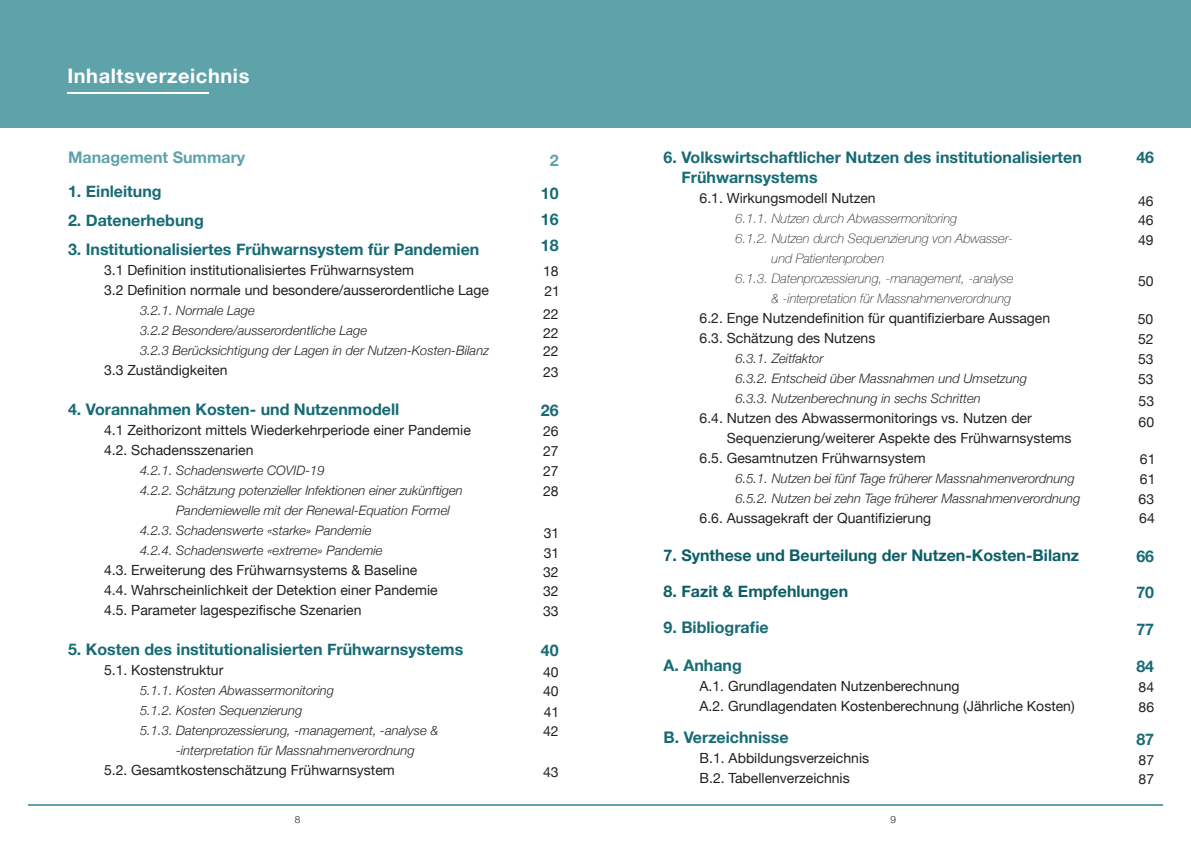
<style>
.page{position:relative;width:1191px;height:842px;background:#fff}
.page>*{position:absolute;margin:0;border:0;box-sizing:border-box;transform-origin:0 0}
.t1{font:700 20px "Helvetica Neue";letter-spacing:.03em;color:#fff}
.t2{font:700 16px "Helvetica Neue";color:#166b75}
.t3{font:700 16px "Helvetica Neue";color:#0c5e66}
.t4{font:700 16px "Helvetica Neue";color:#5fa3aa}
.t5{font:14px "Helvetica Neue";color:#231f20}
.t6{font:14px "Helvetica Neue";color:#231f20}
.t7{font:italic 300 13px/20px "Helvetica Neue";color:#231f20}
.t8{font:italic 100 13px/20px "Helvetica Neue";color:#231f20;text-align:right}
.Paragraph_Style_Norm{font:300 10px "Helvetica Neue";color:#1d1c21}
</style>
<div class="page">
<div style="left:0;top:0;width:1191px;height:128px;background:#5fa3aa"></div>
<hr style="left:28px;top:804px;width:1134px;height:2px;background:#5fa3aa">
<hr style="left:67px;top:92px;width:142px;height:2px;background:#fff">
<p class="t1" style="left:67px;top:60px;width:184px">Inhaltsverzeichnis</p>
<p class="t4" style="left:68px;top:145px;width:179px">Management Summary</p>
<p class="t2" style="left:68px;top:179px;width:95px">1. Einleitung</p>
<p class="t2" style="left:68px;top:208px;width:137px">2. Datenerhebung</p>
<p class="t2" style="left:68px;top:237px;width:413px">3. Institutionalisiertes Frühwarnsystem für Pandemien</p>
<p class="t5" style="left:104px;top:260px;width:311px">3.1 Definition institutionalisiertes Frühwarnsystem</p>
<p class="t5" style="left:104px;top:280px;width:386px">3.2 Definition normale und besondere/ausserordentliche Lage</p>
<p class="t7" style="left:140px;top:300px;width:350px">3.2.1. Normale Lage<br>3.2.2 Besondere/ausserordentliche Lage<br>3.2.3 Berücksichtigung der Lagen in der Nutzen-Kosten-Bilanz</p>
<p class="t5" style="left:104px;top:360px;width:125px">3.3 Zuständigkeiten</p>
<p class="t2" style="left:68px;top:397px;width:333px">4. Vorannahmen Kosten- und Nutzenmodell</p>
<p class="t5" style="left:104px;top:420px;width:368px">4.1 Zeithorizont mittels Wiederkehrperiode einer Pandemie</p>
<p class="t5" style="left:104px;top:440px;width:151px">4.2. Schadensszenarien</p>
<p class="t7" style="left:140px;top:460px;width:186px">4.2.1. Schadenswerte COVID-19</p>
<p class="t7" style="left:140px;top:480px;width:324px">4.2.2. Schätzung potenzieller Infektionen einer zukünftigen</p>
<p class="t7" style="left:176px;top:500px;width:275px">Pandemiewelle mit der Renewal-Equation Formel</p>
<p class="t7" style="left:140px;top:520px;width:233px">4.2.3. Schadenswerte «starke» Pandemie</p>
<p class="t7" style="left:140px;top:540px;width:244px">4.2.4. Schadenswerte «extreme» Pandemie</p>
<p class="t5" style="left:104px;top:560px;width:315px">4.3. Erweiterung des Frühwarnsystems &amp; Baseline</p>
<p class="t5" style="left:104px;top:580px;width:335px">4.4. Wahrscheinlichkeit der Detektion einer Pandemie</p>
<p class="t5" style="left:104px;top:600px;width:259px">4.5. Parameter lagespezifische Szenarien</p>
<p class="t2" style="left:68px;top:637px;width:397px">5. Kosten des institutionalisierten Frühwarnsystems</p>
<p class="t5" style="left:104px;top:660px;width:121px">5.1. Kostenstruktur</p>
<p class="t7" style="left:140px;top:680px;width:195px">5.1.1. Kosten Abwassermonitoring</p>
<p class="t7" style="left:140px;top:700px;width:164px">5.1.2. Kosten Sequenzierung</p>
<p class="t7" style="left:140px;top:720px;width:300px">5.1.3. Datenprozessierung, -management, -analyse &amp;</p>
<p class="t7" style="left:176px;top:740px;width:240px">-interpretation für Massnahmenverordnung</p>
<p class="t5" style="left:104px;top:760px;width:292px">5.2. Gesamtkostenschätzung Frühwarnsystem</p>
<p class="Paragraph_Style_Norm" style="left:295px;top:811px;width:7px">8</p>
<p class="Paragraph_Style_Norm" style="left:890px;top:811px;width:7px">9</p>
<p class="t2" style="left:663px;top:145px;width:420px">6. Volkswirtschaftlicher Nutzen des institutionalisierten</p>
<p class="t2" style="left:681px;top:165px;width:138px">Frühwarnsystems</p>
<p class="t5" style="left:699px;top:188px;width:178px">6.1. Wirkungsmodell Nutzen</p>
<p class="t8" style="left:735px;top:208px;width:223px">6.1.1. Nutzen durch Abwassermonitoring</p>
<p class="t8" style="left:735px;top:228px;width:279px">6.1.2. Nutzen durch Sequenzierung von Abwasser-</p>
<p class="t8" style="left:771px;top:248px;width:114px">und Patientenproben</p>
<p class="t8" style="left:735px;top:268px;width:279px">6.1.3. Datenprozessierung, -management, -analyse &amp; -interpretation für Massnahmenverordnung</p>
<p class="t5" style="left:699px;top:308px;width:352px">6.2. Enge Nutzendefinition für quantifizierbare Aussagen</p>
<p class="t5" style="left:699px;top:328px;width:177px">6.3. Schätzung des Nutzens</p>
<p class="t7" style="left:735px;top:348px;width:89px">6.3.1. Zeitfaktor</p>
<p class="t7" style="left:735px;top:368px;width:293px">6.3.2. Entscheid über Massnahmen und Umsetzung</p>
<p class="t7" style="left:735px;top:388px;width:247px">6.3.3. Nutzenberechnung in sechs Schritten</p>
<p class="t5" style="left:699px;top:408px;width:334px">6.4. Nutzen des Abwassermonitorings vs. Nutzen der</p>
<p class="t5" style="left:727px;top:428px;width:346px">Sequenzierung/weiterer Aspekte des Frühwarnsystems</p>
<p class="t5" style="left:699px;top:448px;width:228px">6.5. Gesamtnutzen Frühwarnsystem</p>
<p class="t7" style="left:735px;top:468px;width:341px">6.5.1. Nutzen bei fünf Tage früherer Massnahmenverordnung</p>
<p class="t7" style="left:735px;top:488px;width:346px">6.5.2. Nutzen bei zehn Tage früherer Massnahmenverordnung</p>
<p class="t5" style="left:699px;top:508px;width:233px">6.6. Aussagekraft der Quantifizierung</p>
<p class="t3" style="left:663px;top:543px;width:417px">7. Synthese und Beurteilung der Nutzen-Kosten-Bilanz</p>
<p class="t3" style="left:663px;top:579px;width:186px">8. Fazit &amp; Empfehlungen</p>
<p class="t2" style="left:663px;top:615px;width:107px">9. Bibliografie</p>
<p class="t2" style="left:663px;top:653px;width:80px">A. Anhang</p>
<p class="t5" style="left:699px;top:676px;width:261px">A.1. Grundlagendaten Nutzenberechnung</p>
<p class="t5" style="left:699px;top:696px;width:376px">A.2. Grundlagendaten Kostenberechnung (Jährliche Kosten)</p>
<p class="t2" style="left:663px;top:725px;width:127px">B. Verzeichnisse</p>
<p class="t5" style="left:699px;top:748px;width:171px">B.1. Abbildungsverzeichnis</p>
<p class="t5" style="left:699px;top:768px;width:152px">B.2. Tabellenverzeichnis</p>
<p class="t4" style="left:550px;top:148px;width:10px">2</p>
<p class="t2" style="left:541px;top:181px;width:19px">10</p>
<p class="t2" style="left:541px;top:207px;width:19px">16</p>
<p class="t2" style="left:541px;top:233px;width:19px">18</p>
<p class="t6" style="left:543px;top:260px;width:17px">18</p>
<p class="t6" style="left:544px;top:281px;width:17px">21</p>
<p class="t6" style="left:543px;top:304px;width:17px">22</p>
<p class="t6" style="left:543px;top:322px;width:17px">22</p>
<p class="t6" style="left:543px;top:341px;width:17px">22</p>
<p class="t6" style="left:543px;top:362px;width:17px">23</p>
<p class="t2" style="left:541px;top:398px;width:19px">26</p>
<p class="t6" style="left:543px;top:421px;width:17px">26</p>
<p class="t6" style="left:543px;top:441px;width:17px">27</p>
<p class="t6" style="left:543px;top:461px;width:17px">27</p>
<p class="t6" style="left:543px;top:480px;width:17px">28</p>
<p class="t6" style="left:544px;top:523px;width:17px">31</p>
<p class="t6" style="left:544px;top:543px;width:17px">31</p>
<p class="t6" style="left:543px;top:562px;width:17px">32</p>
<p class="t6" style="left:543px;top:581px;width:17px">32</p>
<p class="t6" style="left:543px;top:601px;width:17px">33</p>
<p class="t2" style="left:541px;top:638px;width:19px">40</p>
<p class="t6" style="left:543px;top:662px;width:17px">40</p>
<p class="t6" style="left:543px;top:681px;width:17px">40</p>
<p class="t6" style="left:544px;top:701px;width:17px">41</p>
<p class="t6" style="left:543px;top:721px;width:17px">42</p>
<p class="t6" style="left:543px;top:762px;width:17px">43</p>
<p class="t2" style="left:1136px;top:145px;width:19px">46</p>
<p class="t6" style="left:1138px;top:191px;width:17px">46</p>
<p class="t6" style="left:1138px;top:210px;width:17px">46</p>
<p class="t6" style="left:1138px;top:230px;width:17px">49</p>
<p class="t6" style="left:1138px;top:271px;width:17px">50</p>
<p class="t6" style="left:1137px;top:309px;width:17px">50</p>
<p class="t6" style="left:1138px;top:329px;width:17px">52</p>
<p class="t6" style="left:1138px;top:349px;width:17px">53</p>
<p class="t6" style="left:1138px;top:369px;width:17px">53</p>
<p class="t6" style="left:1138px;top:390px;width:17px">53</p>
<p class="t6" style="left:1138px;top:412px;width:17px">60</p>
<p class="t6" style="left:1140px;top:449px;width:17px">61</p>
<p class="t6" style="left:1140px;top:469px;width:17px">61</p>
<p class="t6" style="left:1138px;top:489px;width:17px">63</p>
<p class="t6" style="left:1139px;top:508px;width:17px">64</p>
<p class="t2" style="left:1136px;top:543px;width:19px">66</p>
<p class="t2" style="left:1136px;top:580px;width:19px">70</p>
<p class="t2" style="left:1136px;top:617px;width:19px">77</p>
<p class="t2" style="left:1136px;top:654px;width:19px">84</p>
<p class="t6" style="left:1138px;top:677px;width:17px">84</p>
<p class="t6" style="left:1138px;top:697px;width:17px">86</p>
<p class="t2" style="left:1136px;top:727px;width:19px">87</p>
<p class="t6" style="left:1138px;top:750px;width:17px">87</p>
<p class="t6" style="left:1138px;top:768px;width:17px">87</p>
</div>
